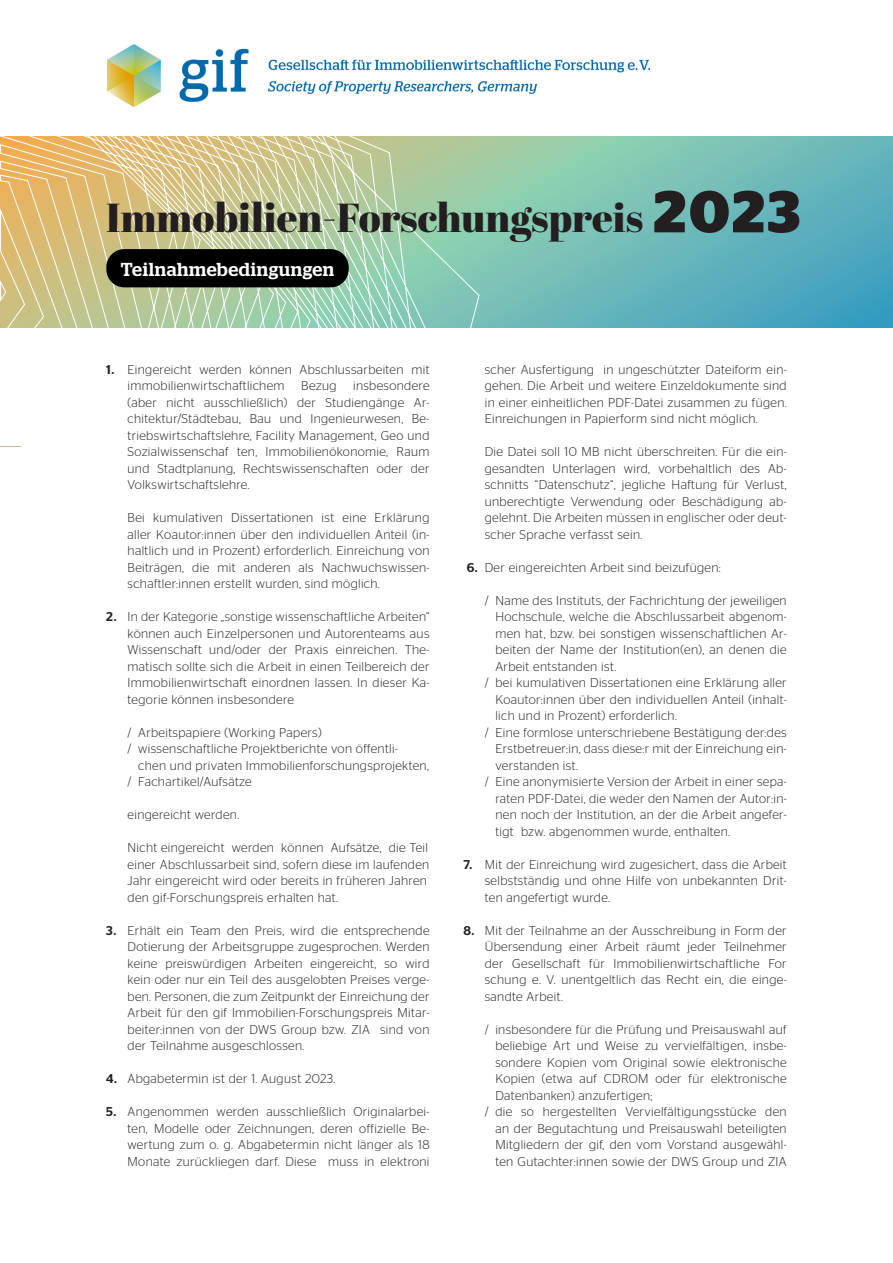
<style>
.page{position:relative;width:893px;height:1263px;background:#fff}
.page>*{position:absolute;margin:0;border:0;box-sizing:border-box;transform-origin:0 0}
.Einführung2{font:40.5px "Abril Fatface";color:#231f20}
.Teilnahmebedingungen{font:500 18.75px "Stag";letter-spacing:.03em;color:#fff}
.Teilnahmebedingungen-2{font:300 12.75px/16.5px "Stag Sans";letter-spacing:.03em;color:#231f20;text-align:justify}
.s1{font-family:"Stag Sans";font-weight:700;font-size:58.8px}
.s2{font-weight:500}
</style>
<div class="page">
<svg style="left:481px;top:136px;width:412px;height:191px;background:#6db9b8"></svg>
<svg style="left:0;top:106px;width:481px;height:341px"></svg>
<div style="left:106px;top:249px;width:243px;height:38px;background:#000;border-radius:18px"></div>
<svg style="left:0;top:446px;width:21px;height:1px"></svg>
<img style="left:107px;top:44px;width:543px;height:62px">
<p class="Einführung2" style="left:106px;top:189px;width:696px">Immobilien-Forschungspreis <span class="s1">2023</span></p>
<p class="Teilnahmebedingungen" style="left:121px;top:258px;width:215px">Teilnahmebedingungen</p>
<p class="Teilnahmebedingungen-2" style="left:128px;top:361px;width:303px;text-indent:-21px"><span class="s2">1.</span> Eingereicht werden können Abschlussarbeiten mit immobilienwirtschaftlichem</p>
<p class="Teilnahmebedingungen-2" style="left:128px;top:377px;width:303px;text-indent:226px">insbesondere (aber nicht ausschließlich) der Studiengänge Ar&shy;chitektur/Städtebau, Bau und Ingenieurwesen, Be&shy;triebswirtschaftslehre, Facility Management, Geo und Sozialwissenschaf ten, Immobilienökonomie, Raum und Stadtplanung, Rechtswissenschaften oder der Volkswirtschaftslehre.</p>
<p class="Teilnahmebedingungen-2" style="left:128px;top:509px;width:303px">Bei kumulativen Dissertationen ist eine Erklärung aller Koautor:innen über den individuellen Anteil (in&shy;haltlich und in Prozent) erforderlich. Einreichung von Beiträgen, die mit anderen als Nachwuchswissen&shy;schaftler:innen erstellt wurden, sind möglich.</p>
<p class="Teilnahmebedingungen-2" style="left:128px;top:608px;width:303px;text-indent:-21px"><span class="s2">2.</span> In der Kategorie „sonstige wissenschaftliche Arbeiten“ können auch Einzelpersonen und Autorenteams aus Wissenschaft und/oder der Praxis einreichen. The&shy;matisch sollte sich die Arbeit in einen Teilbereich der Immobilienwirtschaft einordnen lassen. In dieser Ka&shy;tegorie können insbesondere</p>
<p class="Teilnahmebedingungen-2" style="left:128px;top:724px;width:195px">/ Arbeitspapiere (Working Papers)</p>
<p class="Teilnahmebedingungen-2" style="left:128px;top:740px;width:272px">/ wissenschaftliche Projektberichte von öffentli-</p>
<p class="Teilnahmebedingungen-2" style="left:138px;top:757px;width:292px">chen und privaten Immobilienforschungsprojekten,</p>
<p class="Teilnahmebedingungen-2" style="left:128px;top:773px;width:126px">/ Fachartikel/Aufsätze</p>
<p class="Teilnahmebedingungen-2" style="left:128px;top:806px;width:113px">eingereicht werden.</p>
<p class="Teilnahmebedingungen-2" style="left:128px;top:839px;width:303px;text-align:left">Nicht eingereicht werden können Aufsätze, die Teil einer Abschlussarbeit sind, sofern diese im laufenden Jahr eingereicht wird oder bereits in früheren Jahren den gif-Forschungspreis erhalten hat.</p>
<p class="Teilnahmebedingungen-2" style="left:128px;top:922px;width:303px;text-indent:-21px"><span class="s2">3.</span> Erhält ein Team den Preis, wird die entsprechende Dotierung der Arbeitsgruppe zugesprochen. Werden keine preiswürdigen Arbeiten eingereicht, so wird kein oder nur ein Teil des ausgelobten Preises verge&shy;ben. Personen, die zum Zeitpunkt der Einreichung der Arbeit für den gif Immobilien-Forschungspreis Mitar&shy;beiter:innen von der DWS Group bzw. ZIA sind von der Teilnahme ausgeschlossen.</p>
<p class="Teilnahmebedingungen-2" style="left:106px;top:1070px;width:231px"><span class="s2">4.</span> Abgabetermin ist der 1. August 2023.</p>
<p class="Teilnahmebedingungen-2" style="left:128px;top:1103px;width:303px;text-indent:-21px"><span class="s2">5.</span> Angenommen werden ausschließlich Originalarbei&shy;ten, Modelle oder Zeichnungen, deren offizielle Be&shy;wertung zum o. g. Abgabetermin nicht länger als 18<br>Monate zurückliegen darf. Diese muss in elektroni</p>
<p class="Teilnahmebedingungen-2" style="left:301px;top:377px;width:37px">Bezug</p>
<p class="Teilnahmebedingungen-2" style="left:485px;top:361px;width:303px">scher Ausfertigung in ungeschützter Dateiform ein&shy;gehen. Die Arbeit und weitere Einzeldokumente sind in einer einheitlichen PDF-Datei zusammen zu fügen.<br>Einreichungen in Papierform sind nicht möglich.</p>
<p class="Teilnahmebedingungen-2" style="left:485px;top:443px;width:303px">Die Datei soll 10 MB nicht überschreiten. Für die ein&shy;gesandten Unterlagen wird, vorbehaltlich des Ab&shy;schnitts “Datenschutz“, jegliche Haftung für Verlust, unberechtigte Verwendung oder Beschädigung ab&shy;gelehnt. Die Arbeiten müssen in englischer oder deut&shy;scher Sprache verfasst sein.</p>
<p class="Teilnahmebedingungen-2" style="left:467px;top:559px;width:255px"><span class="s2">6.</span> Der eingereichten Arbeit sind beizufügen:</p>
<p class="Teilnahmebedingungen-2" style="left:495px;top:592px;width:293px;text-indent:-11px">/ Name des Instituts, der Fachrichtung der jeweiligen Hochschule, welche die Abschlussarbeit abgenom&shy;men hat, bzw. bei sonstigen wissenschaftlichen Ar&shy;beiten der Name der Institution(en), an denen die Arbeit entstanden ist.</p>
<p class="Teilnahmebedingungen-2" style="left:495px;top:674px;width:293px;text-indent:-11px">/ bei kumulativen Dissertationen eine Erklärung aller Koautor:innen über den individuellen Anteil (inhalt&shy;lich und in Prozent) erforderlich.</p>
<p class="Teilnahmebedingungen-2" style="left:495px;top:724px;width:293px;text-indent:-11px">/ Eine formlose unterschriebene Bestätigung der:des Erstbetreuer:in, dass diese:r mit der Einreichung ein&shy;verstanden ist.</p>
<p class="Teilnahmebedingungen-2" style="left:495px;top:773px;width:293px;text-indent:-11px">/ Eine anonymisierte Version der Arbeit in einer sepa&shy;raten PDF-Datei, die weder den Namen der Autor:in&shy;nen noch der Institution, an der die Arbeit angefer&shy;tigt bzw. abgenommen wurde, enthalten.</p>
<p class="Teilnahmebedingungen-2" style="left:485px;top:856px;width:303px;text-indent:-21px"><span class="s2">7.</span> Mit der Einreichung wird zugesichert, dass die Arbeit selbstständig und ohne Hilfe von unbekannten Drit&shy;ten angefertigt wurde.</p>
<p class="Teilnahmebedingungen-2" style="left:485px;top:922px;width:303px;text-indent:-21px"><span class="s2">8.</span> Mit der Teilnahme an der Ausschreibung in Form der Übersendung einer Arbeit räumt jeder Teilnehmer der Gesellschaft für Immobilienwirtschaftliche For schung e. V. unentgeltlich das Recht ein, die einge&shy;sandte Arbeit.</p>
<p class="Teilnahmebedingungen-2" style="left:495px;top:1021px;width:293px;text-indent:-11px">/ insbesondere für die Prüfung und Preisauswahl auf beliebige Art und Weise zu vervielfältigen, insbe&shy;sondere Kopien vom Original sowie elektronische Kopien (etwa auf CDROM oder für elektronische Datenbanken) anzufertigen;</p>
<p class="Teilnahmebedingungen-2" style="left:495px;top:1103px;width:293px;text-indent:-11px">/ die so hergestellten Vervielfältigungsstücke den an der Begutachtung und Preisauswahl beteiligten Mitgliedern der gif, den vom Vorstand ausgewähl&shy;ten Gutachter:innen sowie der DWS Group und ZIA</p>
</div>
